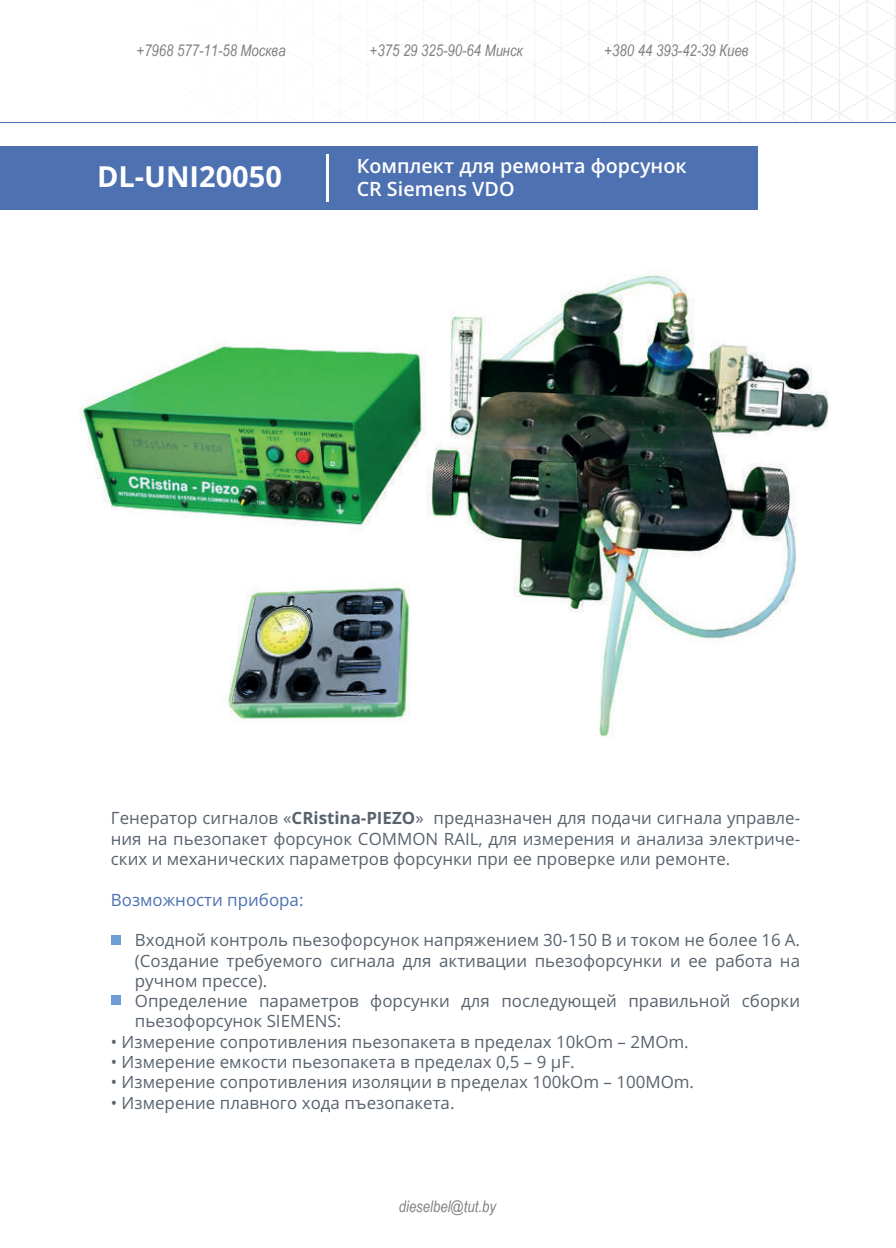
<style>
.page{position:relative;width:896px;height:1248px;background:#fff}
.page>*{position:absolute;margin:0;border:0;box-sizing:border-box;transform-origin:0 0}
.t1{font:700 29px "Open Sans";color:#fff}
.t2{font:600 19.8px/23.6px "Open Sans";color:#fff}
.t3{font:17px/20.2px "Open Sans";color:#59636e;text-align:justify}
.t4{font:17px "Open Sans";color:#4e71b1}
.t5{font:italic 16px "Arial Narrow";color:#808080}
.s1{font-weight:700}
</style>
<div class="page">
<svg style="left:429px;top:0;width:467px;height:121px"></svg>
<hr style="left:0;top:122px;width:896px;height:1px;background:#4e71b1">
<div style="left:0;top:146px;width:757px;height:64px;background:#4e71b1"></div>
<hr style="left:326px;top:154px;width:3px;height:48px;background:#fff">
<img style="left:79px;top:275px;width:750px;height:462px">
<div style="left:111px;top:934px;width:10px;height:10px;background:#6d9fd4"></div>
<div style="left:111px;top:995px;width:10px;height:10px;background:#6d9fd4"></div>
<p class="t5" style="left:137px;top:39px;width:151px">+7968 577-11-58 Москва</p>
<p class="t5" style="left:370px;top:39px;width:155px">+375 29 325-90-64 Минск</p>
<p class="t5" style="left:604px;top:39px;width:146px">+380 44 393-42-39 Киев</p>
<h1 class="t1" style="left:97px;top:156px;width:186px">DL-UNI20050</h1>
<p class="t2" style="left:357px;top:153px;width:331px">Комплект для ремонта форсунок<br>CR Siemens VDO</p>
<p class="t3" style="left:111px;top:807px;width:691px">Генератор сигналов «<span class="s1">CRistina-PIEZO</span>» предназначен для подачи сигнала управле&shy;ния на пьезопакет форсунок COMMON RAIL, для измерения и анализа электриче&shy;ских и механических параметров форсунки при ее проверке или ремонте.</p>
<p class="t4" style="left:111px;top:887px;width:194px">Возможности прибора:</p>
<p class="t3" style="left:135px;top:929px;width:667px;text-align:left">Входной контроль пьезофорсунок напряжением 30-150 В и током не более 16 А. (Создание требуемого сигнала для активации пьезофорсунки и ее работа на ручном прессе).<br>Определение параметров форсунки для последующей правильной сборки пьезофорсунок SIEMENS:</p>
<p class="t3" style="left:111px;top:1030px;width:579px">• Измерение сопротивления пьезопакета в пределах 10kOm – 2MОm.</p>
<p class="t3" style="left:111px;top:1051px;width:465px">• Измерение емкости пьезопакета в пределах 0,5 – 9 µF.</p>
<p class="t3" style="left:111px;top:1071px;width:585px">• Измерение сопротивления изоляции в пределах 100kOm – 100MОm.</p>
<p class="t3" style="left:111px;top:1091px;width:345px">• Измерение плавного хода пъезопакета.</p>
<p class="t5" style="left:399px;top:1194px;width:99px">dieselbel@tut.by</p>
</div>
